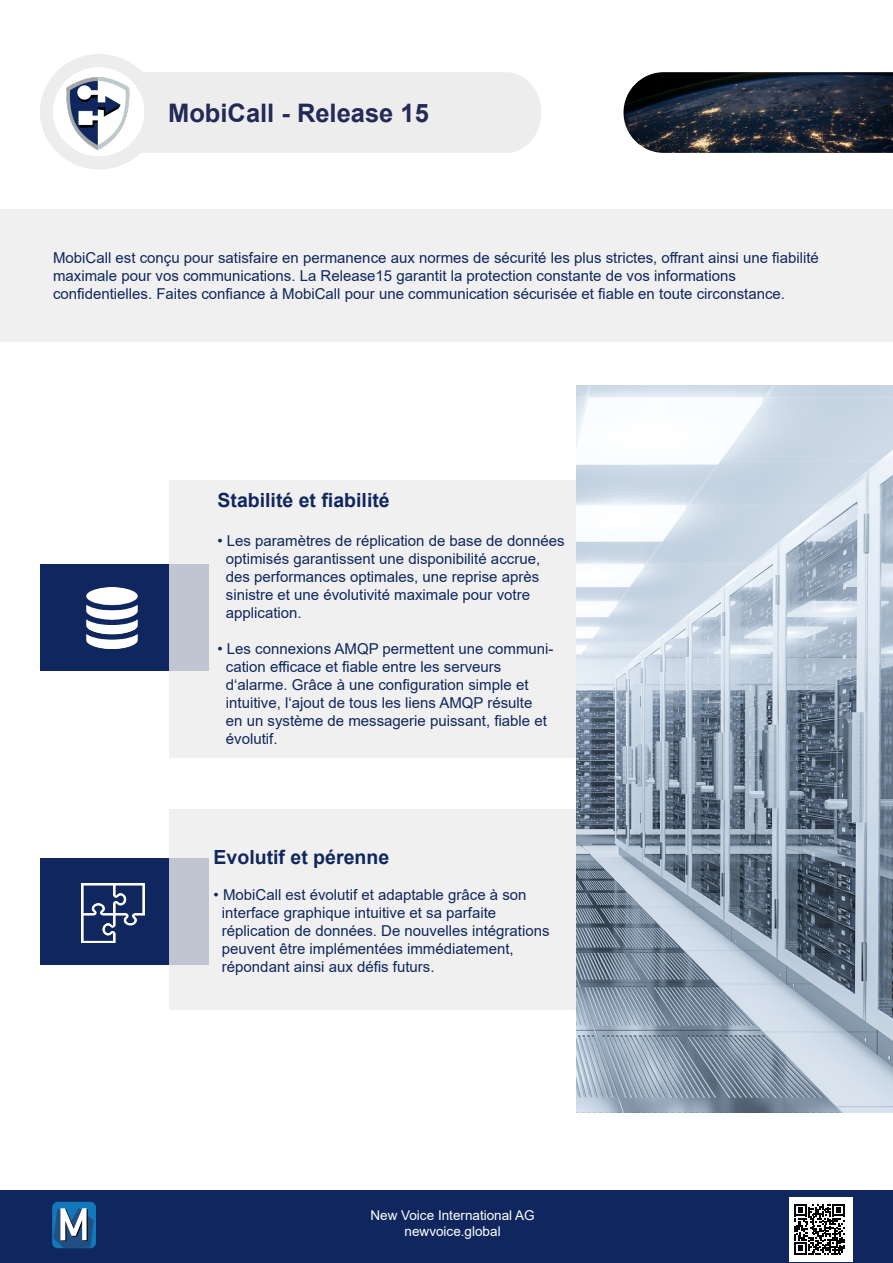
<style>
.page{position:relative;width:893px;height:1263px;background:#fff}
.page>*{position:absolute;margin:0;border:0;box-sizing:border-box;transform-origin:0 0}
.t1{font:700 25.5px "Arial";color:#242a58}
.t2{font:700 19.5px "Arial";color:#0f275e}
.t3{font:15px/18px "Arial";color:#0f275e}
.t4{font:13.5px/16.2px "Arial";color:#fff;text-align:center}
</style>
<div class="page">
<div style="left:0;top:209px;width:893px;height:132px;background:#eeedee"></div>
<div style="left:40px;top:564px;width:168px;height:107px;background:#0f275e"></div>
<div style="left:40px;top:859px;width:168px;height:106px;background:#0f275e"></div>
<div style="left:169px;top:810px;width:409px;height:200px;background:#eeedee"></div>
<div style="left:169px;top:480px;width:409px;height:278px;background:#eeedee"></div>
<div style="left:141px;top:72px;width:400px;height:81px;background:#eeedee"></div>
<div style="left:40px;top:54px;width:118px;height:116px;background:#eeedee;border-radius:50%"></div>
<div style="left:53px;top:67px;width:91px;height:89px;background:#fff;border-radius:50%"></div>
<img style="left:66px;top:77px;width:63px;height:72px">
<img style="left:623px;top:72px;width:270px;height:81px">
<div style="left:0;top:1191px;width:893px;height:72px;background:#0f275e"></div>
<div style="left:52px;top:1202px;width:44px;height:46px;background:#1278ba;border-radius:6px"></div>
<svg style="left:53px;top:1208px;width:41px;height:40px"></svg>
<div style="left:790px;top:1197px;width:63px;height:65px;background:#fff"></div>
<svg style="left:794px;top:1204px;width:50px;height:50px"></svg>
<img style="left:576px;top:386px;width:317px;height:727px">
<img style="left:86px;top:587px;width:52px;height:61px">
<img style="left:82px;top:884px;width:62px;height:58px">
<h1 class="t1" style="left:168px;top:95px;width:262px">MobiCall - Release 15</h1>
<p class="t3" style="left:53px;top:248px;width:767px">MobiCall est conçu pour satisfaire en permanence aux normes de sécurité les plus strictes, offrant ainsi une fiabilité maximale pour vos communications. La Release15 garantit la protection constante de vos informations confidentielles. Faites confiance à MobiCall pour une communication sécurisée et fiable en toute circonstance.</p>
<h2 class="t2" style="left:218px;top:486px;width:174px">Stabilité et fiabilité</h2>
<p class="t3" style="left:226px;top:532px;width:340px;text-indent:-8px">• Les paramètres de réplication de base de données optimisés garantissent une disponibilité accrue, des performances optimales, une reprise après sinistre et une évolutivité maximale pour votre application.</p>
<p class="t3" style="left:226px;top:640px;width:329px;text-indent:-8px">• Les connexions AMQP permettent une communi&shy;cation efficace et fiable entre les serveurs d‘alarme. Grâce à une configuration simple et intuitive, l‘ajout de tous les liens AMQP résulte<br>en un système de messagerie puissant, fiable et évolutif.</p>
<h2 class="t2" style="left:214px;top:843px;width:177px">Evolutif et pérenne</h2>
<p class="t3" style="left:222px;top:885px;width:329px;text-indent:-8px">• MobiCall est évolutif et adaptable grâce à son interface graphique intuitive et sa parfaite réplication de données. De nouvelles intégrations peuvent être implémentées immédiatement, répondant ainsi aux défis futurs.</p>
<p class="t4" style="left:370px;top:1207px;width:166px">New Voice International AG newvoice.global</p>
</div>
